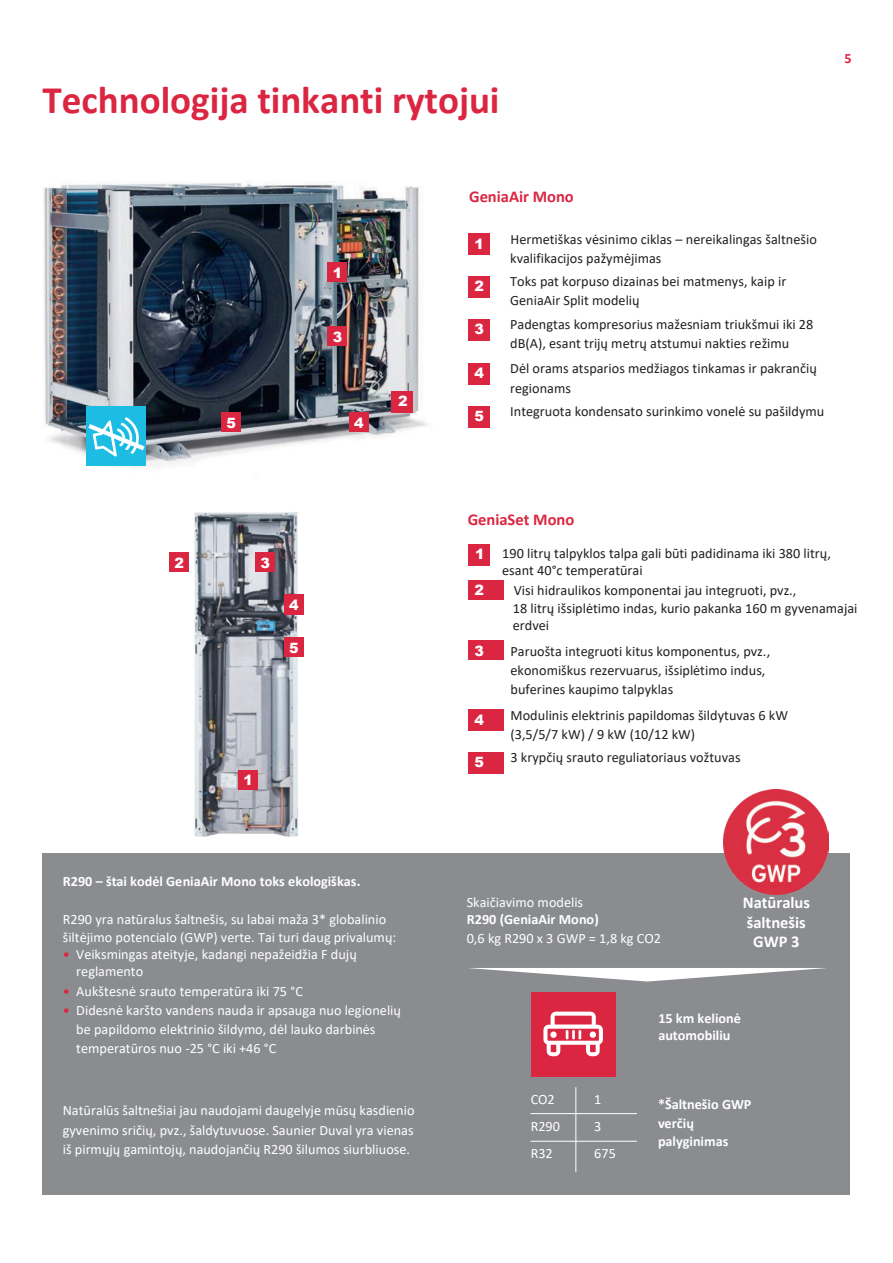
<style>
.page{position:relative;width:893px;height:1263px;background:#fff}
.page>*{position:absolute;margin:0;border:0;box-sizing:border-box;transform-origin:0 0}
.t1{font:700 39px "Calibri";color:#db2642}
.t2{font:700 16.5px "Calibri";letter-spacing:-.005em;color:#db2642}
.t3{font:700 16.5px/19.5px "Calibri";color:#fff;text-align:center}
.t4{font:14.25px/19px "Calibri";color:#231f20}
.t5{font:14.25px/19.2px "Calibri";color:#fff}
.t6{font:700 14.25px/18.8px "Calibri";color:#fff}
.t7{font:900 14.25px "Arial";color:#fff}
.t8{font:700 14.25px "Calibri";color:#db2642}
.s1{color:#db2642}
</style>
<div class="page">
<img style="left:43px;top:181px;width:385px;height:656px">
<div style="left:42px;top:853px;width:807px;height:341px;background:#8a8c8f"></div>
<div style="left:531px;top:992px;width:85px;height:85px;background:#db2642"></div>
<svg style="left:468px;top:968px;width:358px;height:88px"></svg>
<hr style="left:531px;top:1113px;width:106px;height:1px;background:#fff">
<hr style="left:531px;top:1141px;width:106px;height:1px;background:#fff">
<hr style="left:575px;top:1087px;width:1px;height:85px;background:#fff">
<img style="left:723px;top:789px;width:105px;height:105px">
<div style="left:468px;top:580px;width:35px;height:20px;background:#db2642"></div>
<div style="left:468px;top:641px;width:35px;height:19px;background:#db2642"></div>
<div style="left:392px;top:391px;width:21px;height:21px;background:#db2642"></div>
<div style="left:87px;top:406px;width:59px;height:60px;background:#1cbce3"></div>
<svg style="left:88px;top:417px;width:57px;height:40px"></svg>
<div style="left:328px;top:262px;width:19px;height:20px;background:#db2642"></div>
<div style="left:328px;top:326px;width:19px;height:20px;background:#db2642"></div>
<div style="left:222px;top:412px;width:19px;height:20px;background:#db2642"></div>
<div style="left:349px;top:412px;width:19px;height:20px;background:#db2642"></div>
<div style="left:468px;top:233px;width:21px;height:22px;background:#db2642"></div>
<div style="left:468px;top:544px;width:21px;height:21px;background:#db2642"></div>
<div style="left:468px;top:363px;width:21px;height:21px;background:#db2642"></div>
<div style="left:468px;top:709px;width:35px;height:22px;background:#db2642"></div>
<div style="left:468px;top:406px;width:21px;height:21px;background:#db2642"></div>
<div style="left:468px;top:752px;width:35px;height:21px;background:#db2642"></div>
<div style="left:468px;top:276px;width:21px;height:21px;background:#db2642"></div>
<div style="left:468px;top:319px;width:21px;height:21px;background:#db2642"></div>
<div style="left:170px;top:552px;width:19px;height:20px;background:#db2642"></div>
<div style="left:256px;top:552px;width:19px;height:19px;background:#db2642"></div>
<div style="left:284px;top:595px;width:19px;height:20px;background:#db2642"></div>
<div style="left:284px;top:638px;width:19px;height:19px;background:#db2642"></div>
<div style="left:239px;top:769px;width:19px;height:20px;background:#db2642"></div>
<h1 class="t1" style="left:43px;top:73px;width:458px">Technologija tinkanti rytojui</h1>
<p class="t8" style="left:844px;top:48px;width:9px">5</p>
<p class="t7" style="left:333px;top:263px;width:11px">1</p>
<p class="t7" style="left:333px;top:327px;width:11px">3</p>
<p class="t7" style="left:226px;top:412px;width:11px">5</p>
<p class="t7" style="left:354px;top:412px;width:11px">4</p>
<p class="t7" style="left:398px;top:391px;width:11px">2</p>
<p class="t2" style="left:469px;top:185px;width:106px">GeniaAir Mono</p>
<p class="t4" style="left:510px;top:229px;width:308px">Hermetiškas vėsinimo ciklas – nereikalingas šaltnešio kvalifikacijos pažymėjimas</p>
<p class="t4" style="left:510px;top:271px;width:278px">Toks pat korpuso dizainas bei matmenys, kaip ir<br>GeniaAir Split modelių</p>
<p class="t4" style="left:510px;top:314px;width:305px">Padengtas kompresorius mažesniam triukšmui iki 28 dB(A), esant trijų metrų atstumui nakties režimu</p>
<p class="t4" style="left:510px;top:359px;width:308px">Dėl orams atsparios medžiagos tinkamas ir pakrančių regionams</p>
<p class="t4" style="left:510px;top:402px;width:315px">Integruota kondensato surinkimo vonelė su pašildymu</p>
<p class="t7" style="left:474px;top:233px;width:11px">1</p>
<p class="t7" style="left:474px;top:276px;width:11px">2</p>
<p class="t7" style="left:474px;top:318px;width:11px">3</p>
<p class="t7" style="left:474px;top:363px;width:11px">4</p>
<p class="t7" style="left:474px;top:405px;width:11px">5</p>
<p class="t7" style="left:175px;top:552px;width:11px">2</p>
<p class="t7" style="left:260px;top:552px;width:11px">3</p>
<p class="t7" style="left:289px;top:595px;width:11px">4</p>
<p class="t7" style="left:289px;top:638px;width:11px">5</p>
<p class="t7" style="left:243px;top:770px;width:11px">1</p>
<p class="t6" style="left:63px;top:871px;width:299px">R290 – štai kodėl GeniaAir Mono toks ekologiškas.</p>
<p class="t5" style="left:63px;top:910px;width:335px;line-height:17.5px">R290 yra natūralus šaltnešis, su labai maža 3* globalinio šiltėjimo potencialo (GWP) verte. Tai turi daug privalumų:</p>
<p class="t5" style="left:76px;top:945px;width:282px;line-height:17.4px;text-indent:-14px"><span class="s1">•</span> Veiksmingas ateityje, kadangi nepažeidžia F dujų reglamento</p>
<p class="t5" style="left:63px;top:981px;width:242px"><span class="s1">•</span> Aukštesnė srauto temperatūra iki 75 °C</p>
<p class="t5" style="left:76px;top:1000px;width:326px;text-indent:-14px"><span class="s1">•</span> Didesnė karšto vandens nauda ir apsauga nuo legionelių be papildomo elektrinio šildymo, dėl lauko darbinės temperatūros nuo -25 °C iki +46 °C</p>
<p class="t2" style="left:468px;top:508px;width:108px">GeniaSet Mono</p>
<p class="t4" style="left:502px;top:544px;width:330px;line-height:17.4px">190 litrų talpyklos talpa gali būti padidinama iki 380 litrų, esant 40°c temperatūrai</p>
<p class="t4" style="left:513px;top:580px;width:346px;line-height:17.9px">Visi hidraulikos komponentai jau integruoti, pvz.,<br>18 litrų išsiplėtimo indas, kurio pakanka 160 m gyvenamajai erdvei</p>
<p class="t4" style="left:510px;top:641px;width:261px">Paruošta integruoti kitus komponentus, pvz., ekonomiškus rezervuarus, išsiplėtimo indus, buferines kaupimo talpyklas</p>
<p class="t4" style="left:510px;top:705px;width:279px">Modulinis elektrinis papildomas šildytuvas 6 kW (3,5/5/7 kW) / 9 kW (10/12 kW)</p>
<p class="t4" style="left:510px;top:748px;width:232px">3 krypčių srauto reguliatoriaus vožtuvas</p>
<p class="t7" style="left:475px;top:544px;width:11px">1</p>
<p class="t7" style="left:474px;top:580px;width:11px">2</p>
<p class="t7" style="left:474px;top:641px;width:11px">3</p>
<p class="t7" style="left:474px;top:709px;width:11px">4</p>
<p class="t7" style="left:474px;top:752px;width:11px">5</p>
<p class="t5" style="left:467px;top:892px;width:118px">Skaičiavimo modelis</p>
<p class="t6" style="left:467px;top:909px;width:133px">R290 (GeniaAir Mono)</p>
<p class="t5" style="left:467px;top:928px;width:196px">0,6 kg R290 x 3 GWP = 1,8 kg CO2</p>
<p class="t3" style="left:743px;top:892px;width:69px">Natūralus šaltnešis<br>GWP 3</p>
<p class="t6" style="left:658px;top:1009px;width:84px;line-height:17.2px">15 km kelionė automobiliu</p>
<p class="t5" style="left:63px;top:1101px;width:353px;text-align:justify">Natūralūs šaltnešiai jau naudojami daugelyje mūsų kasdienio gyvenimo sričių, pvz., šaldytuvuose. Saunier Duval yra vienas iš pirmųjų gamintojų, naudojančių R290 šilumos siurbliuose.</p>
<p class="t5" style="left:531px;top:1086px;width:31px;line-height:27px">CO2<br>R290<br>R32</p>
<p class="t5" style="left:594px;top:1086px;width:23px;line-height:27px">1<br>3<br>675</p>
<p class="t6" style="left:658px;top:1094px;width:95px">*Šaltnešio GWP verčių palyginimas</p>
</div>
